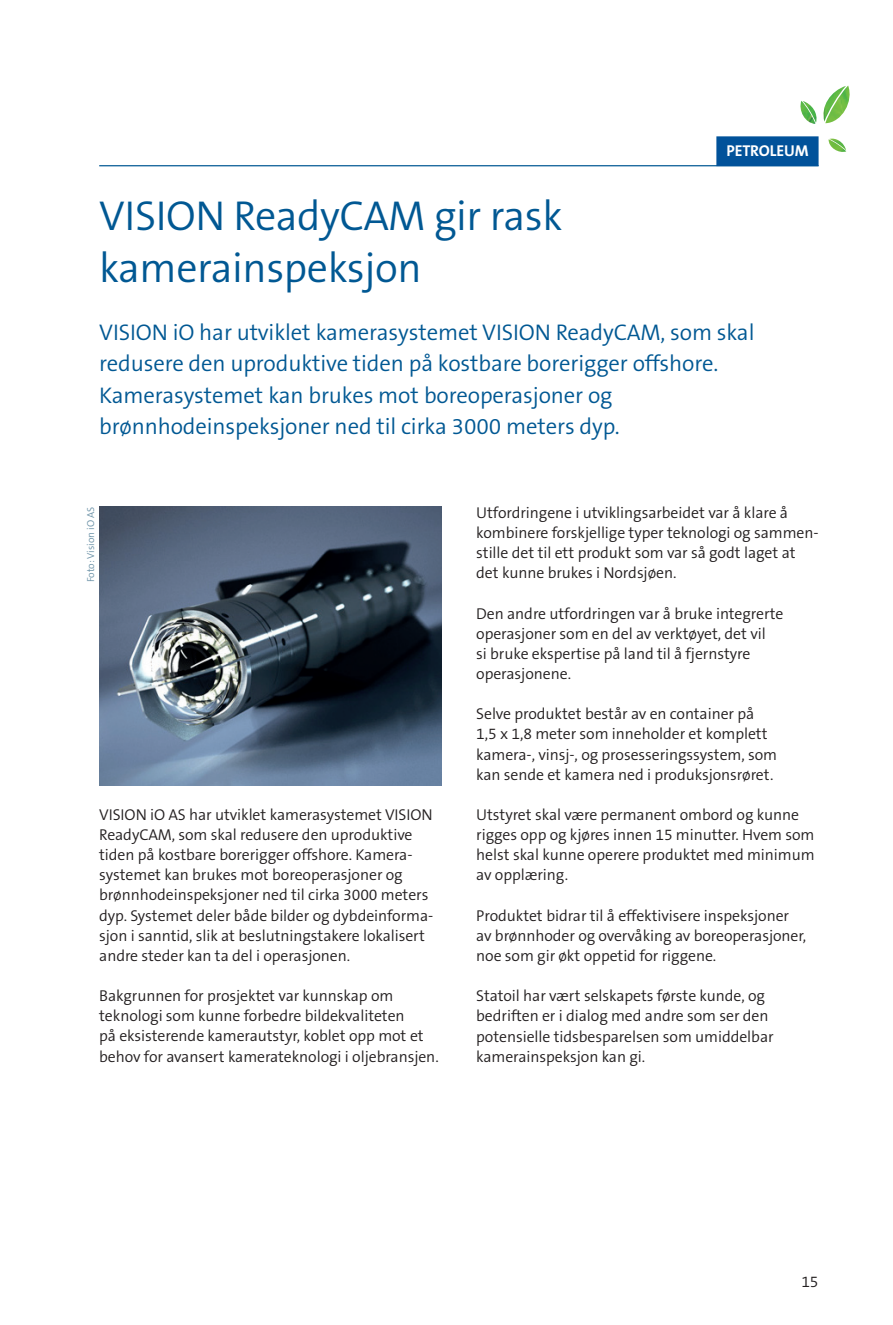
<style>
.page{position:relative;width:893px;height:1325px;background:#fff}
.page>*{position:absolute;margin:0;border:0;box-sizing:border-box;transform-origin:0 0}
.t1{font:300 42px/52.5px "The Sans B4";letter-spacing:-.01em;color:#015893}
.t2{font:300 22.75px/31.5px "The Sans B4";letter-spacing:-.005em;color:#015893}
.t3{font:300 15.75px/20.1px "The Sans B4";letter-spacing:-.005em;color:#231f20}
.t4{font:700 15.75px "The Sans B7";letter-spacing:-.005em;color:#fff}
.t5{font:300 10.15px "The Sans B4";letter-spacing:-.005em;color:#6c92a7}
</style>
<div class="page">
<img style="left:825px;top:85px;width:25px;height:38px">
<img style="left:823px;top:86px;width:23px;height:36px">
<img style="left:828px;top:139px;width:18px;height:13px">
<img style="left:829px;top:139px;width:17px;height:11px">
<img style="left:800px;top:101px;width:15px;height:23px">
<img style="left:803px;top:101px;width:14px;height:22px">
<hr style="left:99px;top:165px;width:720px;height:1px;background:#015893">
<div style="left:716px;top:136px;width:103px;height:30px;background:#01529a"></div>
<img style="left:99px;top:506px;width:342px;height:279px">
<p class="t4" style="left:726px;top:143px;width:84px">PETROLEUM</p>
<h1 class="t1" style="left:99px;top:191px;width:465px">VISION ReadyCAM gir rask kamerainspeksjon</h1>
<p class="t2" style="left:99px;top:317px;width:657px">VISION iO har utviklet kamerasystemet VISION ReadyCAM, som skal redusere den uproduktive tiden på kostbare borerigger offshore.<br>Kamerasystemet kan brukes mot boreoperasjoner og brønnhodeinspeksjoner ned til cirka 3000 meters dyp.</p>
<p class="t5" style="left:86px;top:582px;width:77px;rotate:-90deg">Foto: Vision iO AS</p>
<p class="t3" style="left:99px;top:805px;width:336px">VISION iO AS har utviklet kamerasystemet VISION ReadyCAM, som skal redusere den uproduktive tiden på kostbare borerigger offshore. Kamera&shy;systemet kan brukes mot boreoperasjoner og brønnhodeinspeksjoner ned til cirka 3000 meters dyp. Systemet deler både bilder og dybdeinforma&shy;sjon i sanntid, slik at beslutningstakere lokalisert andre steder kan ta del i operasjonen.</p>
<p class="t3" style="left:99px;top:986px;width:341px">Bakgrunnen for prosjektet var kunnskap om teknologi som kunne forbedre bildekvaliteten<br>på eksisterende kamerautstyr, koblet opp mot et behov for avansert kamerateknologi i oljebransjen.</p>
<p class="t3" style="left:476px;top:503px;width:344px">Utfordringene i utviklingsarbeidet var å klare å kombinere forskjellige typer teknologi og sammen&shy;stille det til ett produkt som var så godt laget at det kunne brukes i Nordsjøen.</p>
<p class="t3" style="left:476px;top:604px;width:309px">Den andre utfordringen var å bruke integrerte operasjoner som en del av verktøyet, det vil<br>si bruke ekspertise på land til å fjernstyre operasjonene.</p>
<p class="t3" style="left:476px;top:704px;width:302px">Selve produktet består av en container på 1,5 x 1,8 meter som inneholder et komplett kamera-, vinsj-, og prosesseringssystem, som kan sende et kamera ned i produksjonsrøret.</p>
<p class="t3" style="left:476px;top:805px;width:340px">Utstyret skal være permanent ombord og kunne rigges opp og kjøres innen 15 minutter. Hvem som helst skal kunne operere produktet med minimum av opplæring.</p>
<p class="t3" style="left:476px;top:906px;width:332px">Produktet bidrar til å effektivisere inspeksjoner av brønnhoder og overvåking av boreoperasjoner, noe som gir økt oppetid for riggene.</p>
<p class="t3" style="left:476px;top:986px;width:299px">Statoil har vært selskapets første kunde, og bedriften er i dialog med andre som ser den potensielle tidsbesparelsen som umiddelbar kamerainspeksjon kan gi.</p>
<p class="t3" style="left:801px;top:1272px;width:19px">15</p>
</div>
